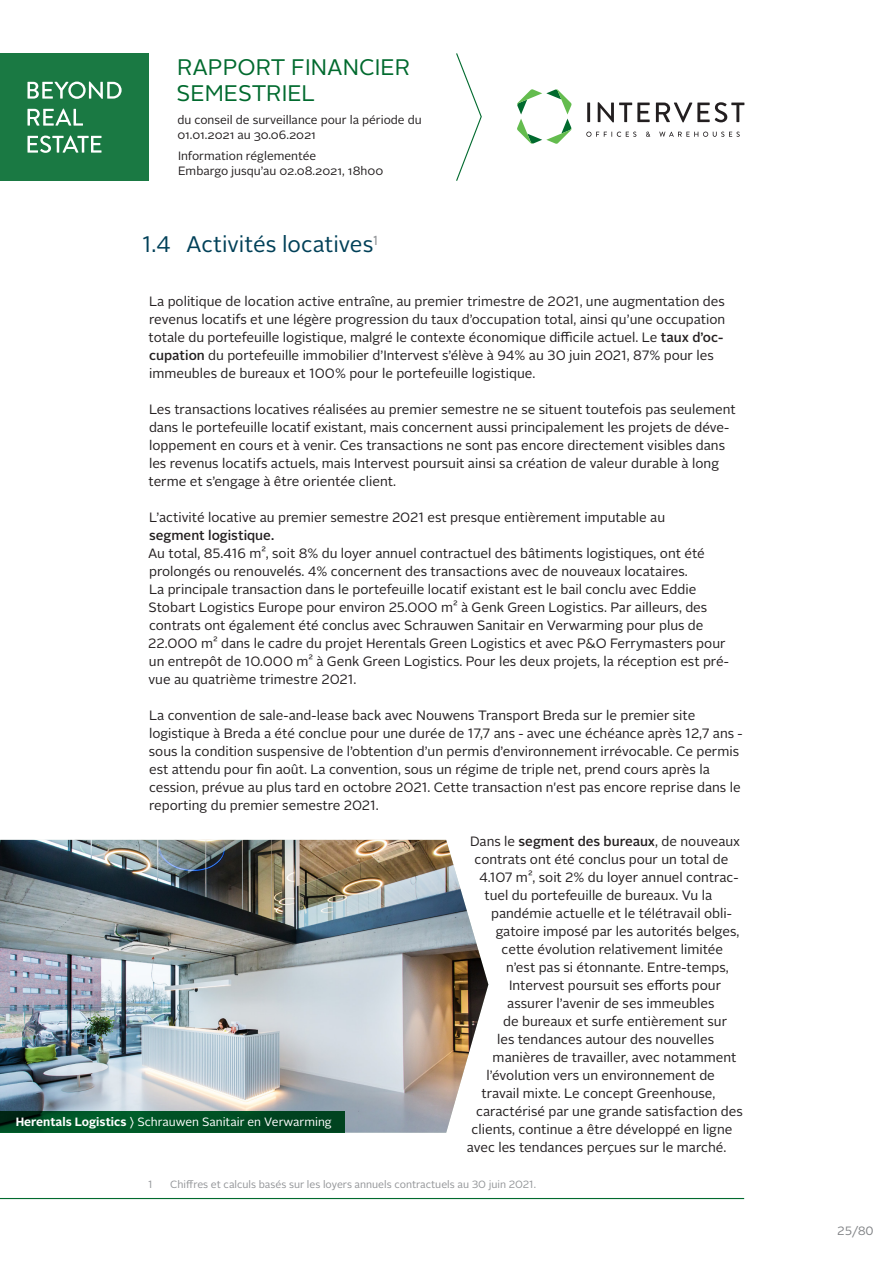
<style>
.page{position:relative;width:893px;height:1263px;background:#fff}
.page>*{position:absolute;margin:0;border:0;box-sizing:border-box;transform-origin:0 0}
.t1{font:22.5px/25.5px "Alright Sans";color:#016a2e}
.t2{font:22.5px "Alright Sans";color:#004058}
.Body{font:13.5px/18px "Alright Sans";color:#231f20}
.t3{font:12px/15px "Alright Sans";color:#231f20}
.Bijschrift_foto_link{font:12px "Alright Sans";color:#fff}
.t4{font:12px "Alright Sans";color:#808285}
.Voetnoot_grijs{font:10.5px "Alright Sans";color:#939598}
.s1{font-weight:500}
.s2{font-weight:700}
</style>
<div class="page">
<svg style="left:456px;top:53px;width:26px;height:128px"></svg>
<div style="left:0;top:53px;width:149px;height:128px;background:#1a7943"></div>
<svg style="left:28px;top:136px;width:74px;height:17px"></svg>
<svg style="left:28px;top:109px;width:55px;height:17px"></svg>
<svg style="left:28px;top:82px;width:94px;height:17px"></svg>
<svg style="left:517px;top:89px;width:55px;height:55px"></svg>
<svg style="left:586px;top:132px;width:50px;height:5px"></svg>
<svg style="left:646px;top:132px;width:4px;height:5px"></svg>
<svg style="left:659px;top:132px;width:81px;height:5px"></svg>
<hr style="left:587px;top:103px;width:3px;height:19px;background:#231f20">
<svg style="left:598px;top:102px;width:52px;height:20px"></svg>
<svg style="left:656px;top:102px;width:88px;height:20px"></svg>
<hr style="left:0;top:1198px;width:744px;height:1px;background:#016a2e">
<img style="left:0;top:840px;width:488px;height:293px">
<svg style="left:0;top:1111px;width:344px;height:22px;background:#004d23"></svg>
<h1 class="t1" style="left:177px;top:55px;width:235px">RAPPORT FINANCIER<br>SEMESTRIEL</h1>
<p class="t3" style="left:177px;top:112px;width:246px">du conseil de surveillance pour la période du<br>01.01.2021 au 30.06.2021</p>
<p class="t3" style="left:178px;top:149px;width:207px">Information réglementée<br>Embargo jusqu’au 02.08.2021, 18h00</p>
<p class="t2" style="left:142px;top:229px;width:237px">1.4 Activités locatives<sup>1</sup></p>
<p class="Body" style="left:148px;top:293px;width:578px">La politique de location active entraîne, au premier trimestre de 2021, une augmentation des revenus locatifs et une légère progression du taux d’occupation total, ainsi qu’une occupation totale du portefeuille logistique, malgré le contexte économique difficile actuel. Le <span class="s1">taux d’oc&shy;cupation</span> du portefeuille immobilier d’Intervest s’élève à 94% au 30 juin 2021, 87% pour les immeubles de bureaux et 100% pour le portefeuille logistique.</p>
<p class="Body" style="left:148px;top:401px;width:589px">Les transactions locatives réalisées au premier semestre ne se situent toutefois pas seulement dans le portefeuille locatif existant, mais concernent aussi principalement les projets de déve&shy;loppement en cours et à venir. Ces transactions ne sont pas encore directement visibles dans les revenus locatifs actuels, mais Intervest poursuit ainsi sa création de valeur durable à long terme et s’engage à être orientée client.</p>
<p class="Body" style="left:148px;top:509px;width:582px">L’activité locative au premier semestre 2021 est presque entièrement imputable au<br><span class="s1">segment logistique.<br></span>Au total, 85.416 m², soit 8% du loyer annuel contractuel des bâtiments logistiques, ont été prolongés ou renouvelés. 4% concernent des transactions avec de nouveaux locataires.<br>La principale transaction dans le portefeuille locatif existant est le bail conclu avec Eddie Stobart Logistics Europe pour environ 25.000 m² à Genk Green Logistics. Par ailleurs, des contrats ont également été conclus avec Schrauwen Sanitair en Verwarming pour plus de 22.000 m² dans le cadre du projet Herentals Green Logistics et avec P&amp;O Ferrymasters pour un entrepôt de 10.000 m² à Genk Green Logistics. Pour les deux projets, la réception est pré&shy;vue au quatrième trimestre 2021.</p>
<p class="Body" style="left:149px;top:707px;width:595px">La convention de sale-and-lease back avec Nouwens Transport Breda sur le premier site logistique à Breda a été conclue pour une durée de 17,7 ans - avec une échéance après 12,7 ans - sous la condition suspensive de l’obtention d’un permis d’environnement irrévocable. Ce permis est attendu pour fin août. La convention, sous un régime de triple net, prend cours après la cession, prévue au plus tard en octobre 2021. Cette transaction n'est pas encore reprise dans le reporting du premier semestre 2021.</p>
<p class="Body" style="left:470px;top:833px;width:272px">Dans le <span class="s1">segment des bureaux</span>, de nouveaux</p>
<p class="Body" style="left:475px;top:851px;width:255px">contrats ont été conclus pour un total de</p>
<p class="Body" style="left:479px;top:869px;width:261px">4.107 m², soit 2% du loyer annuel contrac-</p>
<p class="Body" style="left:484px;top:887px;width:229px">tuel du portefeuille de bureaux. Vu la</p>
<p class="Body" style="left:491px;top:905px;width:242px">pandémie actuelle et le télétravail obli-</p>
<p class="Body" style="left:496px;top:923px;width:245px">gatoire imposé par les autorités belges,</p>
<p class="Body" style="left:502px;top:941px;width:223px">cette évolution relativement limitée</p>
<p class="Body" style="left:506px;top:959px;width:224px">n’est pas si étonnante. Entre-temps,</p>
<p class="Body" style="left:509px;top:977px;width:214px">Intervest poursuit ses efforts pour</p>
<p class="Body" style="left:507px;top:995px;width:209px">assurer l’avenir de ses immeubles</p>
<p class="Body" style="left:503px;top:1013px;width:226px">de bureaux et surfe entièrement sur</p>
<p class="Body" style="left:497px;top:1031px;width:219px">les tendances autour des nouvelles</p>
<p class="Body" style="left:493px;top:1049px;width:245px">manières de travailler, avec notamment</p>
<p class="Body" style="left:487px;top:1067px;width:230px">l’évolution vers un environnement de</p>
<p class="Body" style="left:481px;top:1085px;width:235px">travail mixte. Le concept Greenhouse,</p>
<p class="Body" style="left:476px;top:1103px;width:268px">caractérisé par une grande satisfaction des</p>
<p class="Body" style="left:472px;top:1121px;width:262px">clients, continue a être développé en ligne</p>
<p class="Body" style="left:467px;top:1139px;width:261px">avec les tendances perçues sur le marché.</p>
<p class="Voetnoot_grijs" style="left:148px;top:1177px;width:6px">1</p>
<p class="Voetnoot_grijs" style="left:170px;top:1177px;width:367px">Chiffres et calculs basés sur les loyers annuels contractuels au 30 juin 2021.</p>
<p class="Bijschrift_foto_link" style="left:16px;top:1114px;width:318px"><span class="s2">Herentals Logistics</span> 〉 Schrauwen Sanitair en Verwarming</p>
<p class="t4" style="left:837px;top:1223px;width:37px">25/80</p>
</div>
